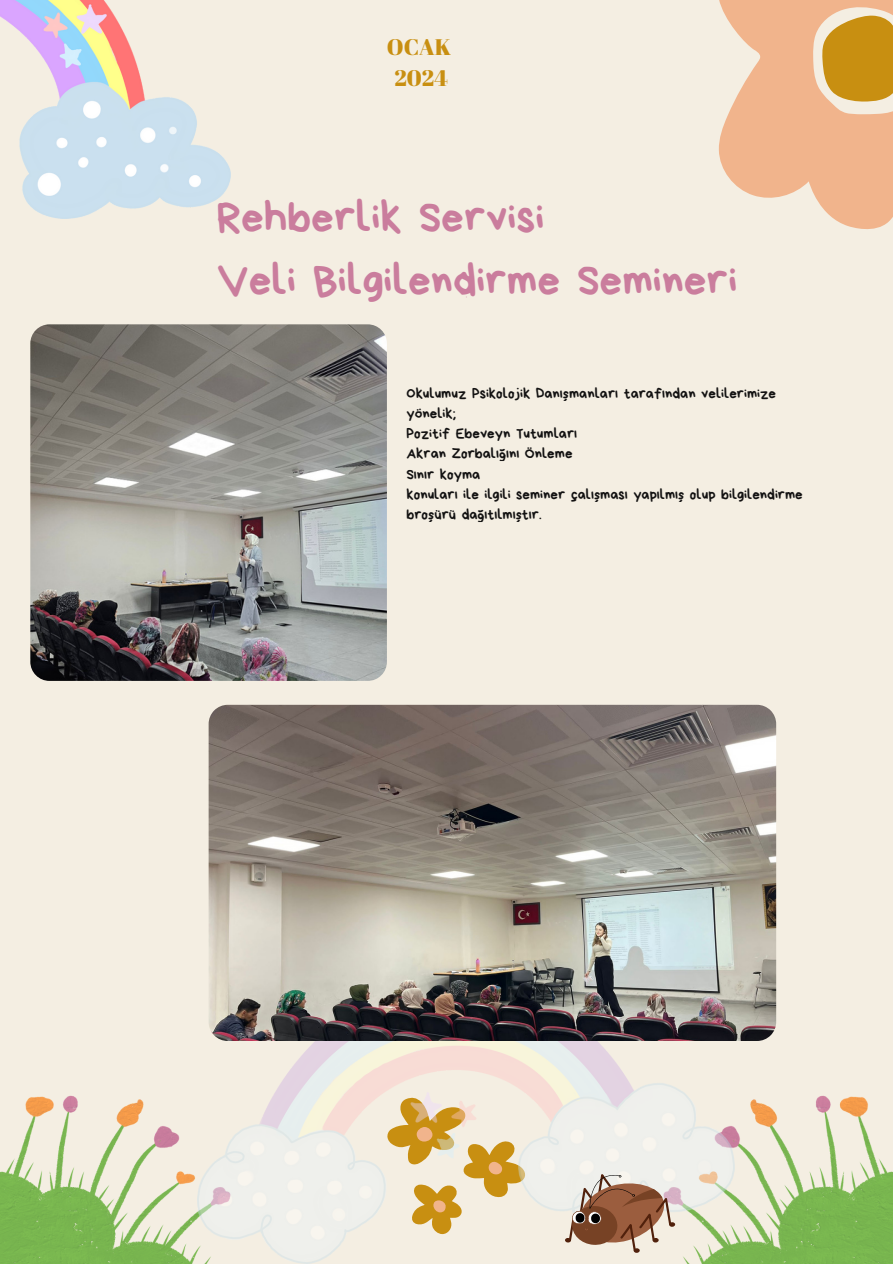
<style>
.page{position:relative;width:893px;height:1264px;background:#fff}
.page>*{position:absolute;margin:0;border:0;box-sizing:border-box;transform-origin:0 0}
.t1{font:45px/63px "Bryndan Write";color:#ca7d9d}
.t2{font:22.5px/31.5px "Abril Fatface";color:#c88f11;text-align:center}
.t3{font:15px/20.2px "Bryndan Write";color:#131212}
</style>
<div class="page">
<div style="left:0;top:0;width:892px;height:1263px;background:#f4eee2"></div>
<img style="left:734px;top:1095px;width:158px;height:168px">
<img style="left:0;top:1095px;width:197px;height:168px">
<img style="left:0;top:0;width:231px;height:218px">
<svg style="left:718px;top:0;width:174px;height:229px"></svg>
<img style="left:197px;top:1040px;width:537px;height:223px">
<svg style="left:565px;top:1174px;width:110px;height:78px"></svg>
<img style="left:30px;top:324px;width:357px;height:357px;border-radius:19px">
<img style="left:208px;top:704px;width:568px;height:336px">
<p class="t2" style="left:387px;top:30px;width:66px">OCAK<br>2024</p>
<p class="t1" style="left:217px;top:186px;width:522px">Rehberlik Servisi<br>Veli Bilgilendirme Semineri</p>
<p class="t3" style="left:406px;top:383px;width:371px">Okulumuz Psikolojik Danışmanları tarafından velilerimize yönelik;</p>
<p class="t3" style="left:406px;top:423px;width:172px">Pozitif Ebeveyn Tutumları</p>
<p class="t3" style="left:406px;top:443px;width:167px">Akran Zorbalığını Önleme</p>
<p class="t3" style="left:406px;top:464px;width:75px">Sınır koyma</p>
<p class="t3" style="left:406px;top:484px;width:398px">konuları ile ilgili seminer çalışması yapılmış olup bilgilendirme broşürü dağıtılmıştır.</p>
</div>
